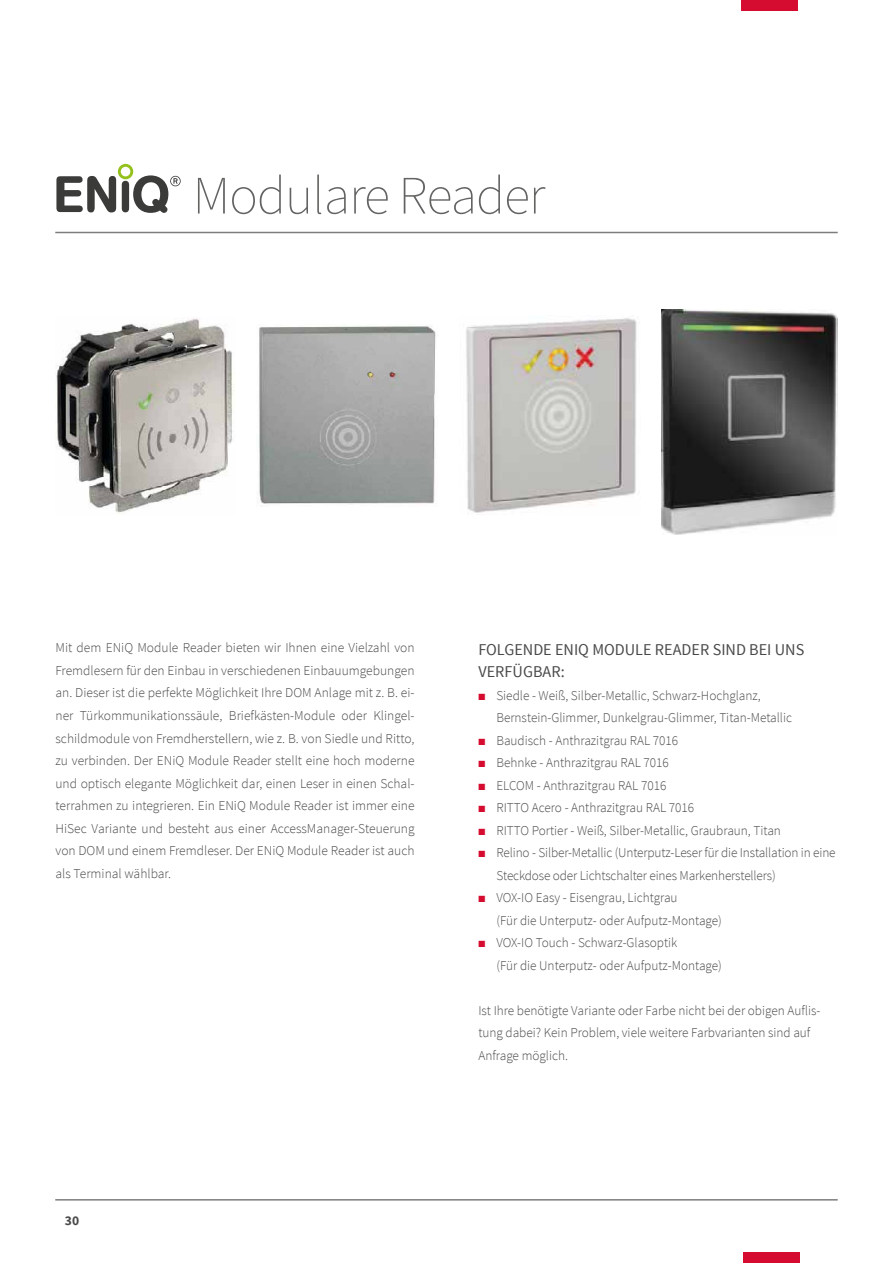
<style>
.page{position:relative;width:893px;height:1263px;background:#fff}
.page>*{position:absolute;margin:0;border:0;box-sizing:border-box;transform-origin:0 0}
.t1{font:200 54px "Source Sans Pro";letter-spacing:-.02em;color:#636362}
.t2{font:16.5px/22.5px "Source Sans Pro";color:#494948}
.t3{font:300 13.5px/22.5px "Source Sans Pro";color:#494948}
.t4{font:700 13.5px "Source Sans Pro";color:#494948}
.s1{color:#d50c2f}
</style>
<div class="page">
<div style="left:741px;top:0;width:56px;height:11px;background:#d50c2f"></div>
<div style="left:743px;top:1252px;width:56px;height:11px;background:#d50c2f"></div>
<hr style="left:55px;top:1199px;width:783px;height:1px;background:#7d7d7d">
<hr style="left:55px;top:232px;width:783px;height:1px;background:#7d7d7d">
<img style="left:56px;top:317px;width:178px;height:197px">
<img style="left:662px;top:309px;width:175px;height:225px">
<img style="left:466px;top:318px;width:171px;height:195px">
<img style="left:259px;top:326px;width:179px;height:178px">
<svg style="left:56px;top:164px;width:125px;height:49px"></svg>
<h1 class="t1" style="left:193px;top:163px;width:354px">Modulare Reader</h1>
<p class="t3" style="left:55px;top:637px;width:361px;text-align:justify">Mit dem ENiQ Module Reader bieten wir Ihnen eine Vielzahl von Fremdlesern für den Einbau in verschiedenen Einbauumgebungen an. Dieser ist die perfekte Möglichkeit Ihre DOM Anlage mit z. B. ei&shy;ner Türkommunikationssäule, Briefkästen-Module oder Klingel&shy;schildmodule von Fremdherstellern, wie z. B. von Siedle und Ritto, zu verbinden. Der ENiQ Module Reader stellt eine hoch moderne und optisch elegante Möglichkeit dar, einen Leser in einen Schal&shy;terrahmen zu integrieren. Ein ENiQ Module Reader ist immer eine HiSec Variante und besteht aus einer AccessManager-Steuerung von DOM und einem Fremdleser. Der ENiQ Module Reader ist auch als Terminal wählbar.</p>
<p class="t2" style="left:478px;top:638px;width:327px">FOLGENDE ENIQ MODULE READER SIND BEI UNS<br>VERFÜGBAR:</p>
<p class="t3" style="left:496px;top:684px;width:297px;text-indent:-18px"><span class="s1">■</span> Siedle - Weiß, Silber-Metallic, Schwarz-Hochglanz,<br>Bernstein-Glimmer, Dunkelgrau-Glimmer, Titan-Metallic</p>
<p class="t3" style="left:478px;top:729px;width:201px"><span class="s1">■</span> Baudisch - Anthrazitgrau RAL 7016</p>
<p class="t3" style="left:478px;top:751px;width:192px"><span class="s1">■</span> Behnke - Anthrazitgrau RAL 7016</p>
<p class="t3" style="left:478px;top:774px;width:189px"><span class="s1">■</span> ELCOM - Anthrazitgrau RAL 7016</p>
<p class="t3" style="left:478px;top:796px;width:217px"><span class="s1">■</span> RITTO Acero - Anthrazitgrau RAL 7016</p>
<p class="t3" style="left:478px;top:819px;width:304px"><span class="s1">■</span> RITTO Portier - Weiß, Silber-Metallic, Graubraun, Titan</p>
<p class="t3" style="left:496px;top:841px;width:341px;text-indent:-18px"><span class="s1">■</span> Relino - Silber-Metallic (Unterputz-Leser für die Installation in eine<br>Steckdose oder Lichtschalter eines Markenherstellers)</p>
<p class="t3" style="left:496px;top:886px;width:227px;text-indent:-18px"><span class="s1">■</span> VOX-IO Easy - Eisengrau, Lichtgrau<br>(Für die Unterputz- oder Aufputz-Montage)</p>
<p class="t3" style="left:496px;top:931px;width:227px;text-indent:-18px"><span class="s1">■</span> VOX-IO Touch - Schwarz-Glasoptik<br>(Für die Unterputz- oder Aufputz-Montage)</p>
<p class="t3" style="left:478px;top:999px;width:344px">Ist Ihre benötigte Variante oder Farbe nicht bei der obigen Auflis&shy;tung dabei? Kein Problem, viele weitere Farbvarianten sind auf<br>Anfrage möglich.</p>
<p class="t4" style="left:65px;top:1211px;width:16px">30</p>
</div>
